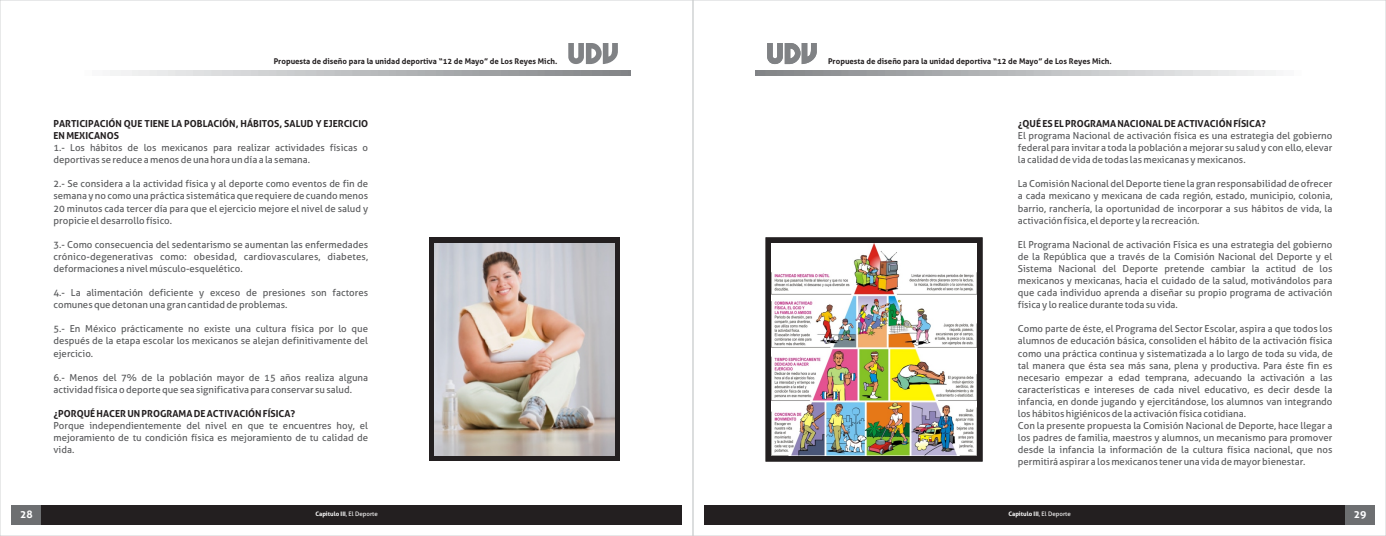
<style>
.page{position:relative;width:1386px;height:536px;background:#fff}
.page>*{position:absolute;margin:0;border:0;box-sizing:border-box;transform-origin:0 0}
.t1{font:700 10.5px "Aller";color:#fff}
.t2{font:9.62px/12.1px "Aller";color:#58595b;text-align:justify}
.t3{font:700 9.62px/12.1px "Aller";color:#231f20}
.t4{font:700 7.88px "Aller";color:#231f20}
.t5{font:700 6.12px "Aller";color:#fff}
.s1{font-weight:400}
</style>
<div class="page">
<div style="left:429px;top:238px;width:191px;height:223px;background:linear-gradient(to right,#231f20,#231f20)"></div>
<img style="left:435px;top:243px;width:179px;height:212px">
<div style="left:11px;top:504px;width:671px;height:20px;background:#231f20"></div>
<div style="left:11px;top:504px;width:30px;height:20px;background:#6d6f71"></div>
<svg style="left:568px;top:43px;width:50px;height:21px"></svg>
<svg style="left:765px;top:237px;width:218px;height:224px;background:#302d2e"></svg>
<img style="left:771px;top:243px;width:206px;height:212px">
<div style="left:704px;top:504px;width:671px;height:20px;background:#231f20"></div>
<div style="left:1345px;top:504px;width:30px;height:20px;background:#6d6f71"></div>
<svg style="left:767px;top:43px;width:50px;height:21px"></svg>
<p class="t4" style="left:274px;top:58px;width:285px">Propuesta de diseño para la unidad deportiva “12 de Mayo” de Los Reyes Mich.</p>
<p class="t3" style="left:54px;top:118px;width:316px">PARTICIPACIÓN QUE TIENE LA POBLACIÓN, HÁBITOS, SALUD Y EJERCICIO<br>EN MEXICANOS</p>
<p class="t2" style="left:54px;top:143px;width:316px">1.- Los hábitos de los mexicanos para realizar actividades físicas o deportivas se reduce a menos de una hora un día a la semana.</p>
<p class="t2" style="left:54px;top:179px;width:316px">2.- Se considera a la actividad física y al deporte como eventos de fin de semana y no como una práctica sistemática que requiere de cuando menos 20 minutos cada tercer día para que el ejercicio mejore el nivel de salud y propicie el desarrollo físico.</p>
<p class="t2" style="left:54px;top:239px;width:316px">3.- Como consecuencia del sedentarismo se aumentan las enfermedades crónico-degenerativas como: obesidad, cardiovasculares, diabetes, deformaciones a nivel músculo-esquelético.</p>
<p class="t2" style="left:54px;top:287px;width:316px">4.- La alimentación deficiente y exceso de presiones son factores comunes que detonan una gran cantidad de problemas.</p>
<p class="t2" style="left:54px;top:324px;width:316px">5.- En México prácticamente no existe una cultura física por lo que después de la etapa escolar los mexicanos se alejan definitivamente del ejercicio.</p>
<p class="t2" style="left:54px;top:372px;width:316px">6.- Menos del 7% de la población mayor de 15 años realiza alguna actividad física o deporte que sea significativa para conservar su salud.</p>
<p class="t2" style="left:54px;top:420px;width:316px">Porque independientemente del nivel en que te encuentres hoy, el mejoramiento de tu condición física es mejoramiento de tu calidad de vida.</p>
<p class="t3" style="left:54px;top:408px;width:243px">¿PORQUÉ HACER UN PROGRAMA DE ACTIVACIÓN FÍSICA?</p>
<p class="t1" style="left:20px;top:510px;width:14px">28</p>
<p class="t5" style="left:315px;top:511px;width:64px">Capitulo III<span class="s1">, El Deporte</span></p>
<p class="t4" style="left:828px;top:58px;width:285px">Propuesta de diseño para la unidad deportiva “12 de Mayo” de Los Reyes Mich.</p>
<p class="t3" style="left:1018px;top:118px;width:250px">¿QUÉ ES EL PROGRAMA NACIONAL DE ACTIVACIÓN FÍSICA?</p>
<p class="t2" style="left:1018px;top:130px;width:316px">El programa Nacional de activación física es una estrategia del gobierno federal para invitar a toda la población a mejorar su salud y con ello, elevar la calidad de vida de todas las mexicanas y mexicanos.</p>
<p class="t2" style="left:1018px;top:179px;width:316px">La Comisión Nacional del Deporte tiene la gran responsabilidad de ofrecer a cada mexicano y mexicana de cada región, estado, municipio, colonia, barrio, ranchería, la oportunidad de incorporar a sus hábitos de vida, la activación física, el deporte y la recreación.</p>
<p class="t2" style="left:1018px;top:239px;width:316px">El Programa Nacional de activación Física es una estrategia del gobierno de la República que a través de la Comisión Nacional del Deporte y el Sistema Nacional del Deporte pretende cambiar la actitud de los mexicanos y mexicanas, hacia el cuidado de la salud, motivándolos para que cada individuo aprenda a diseñar su propio programa de activación física y lo realice durante toda su vida.</p>
<p class="t2" style="left:1018px;top:324px;width:317px;text-align:left">Como parte de éste, el Programa del Sector Escolar, aspira a que todos los alumnos de educación básica, consoliden el hábito de la activación física como una práctica continua y sistematizada a lo largo de toda su vida, de tal manera que ésta sea más sana, plena y productiva. Para éste fin es necesario empezar a edad temprana, adecuando la activación a las características e intereses de cada nivel educativo, es decir desde la infancia, en donde jugando y ejercitándose, los alumnos van integrando los hábitos higiénicos de la activación física cotidiana.<br>Con la presente propuesta la Comisión Nacional de Deporte, hace llegar a los padres de familia, maestros y alumnos, un mecanismo para promover desde la infancia la información de la cultura física nacional, que nos permitirá aspirar a los mexicanos tener una vida de mayor bienestar.</p>
<p class="t5" style="left:1008px;top:511px;width:64px">Capitulo III<span class="s1">, El Deporte</span></p>
<p class="t1" style="left:1354px;top:510px;width:14px">29</p>
</div>
